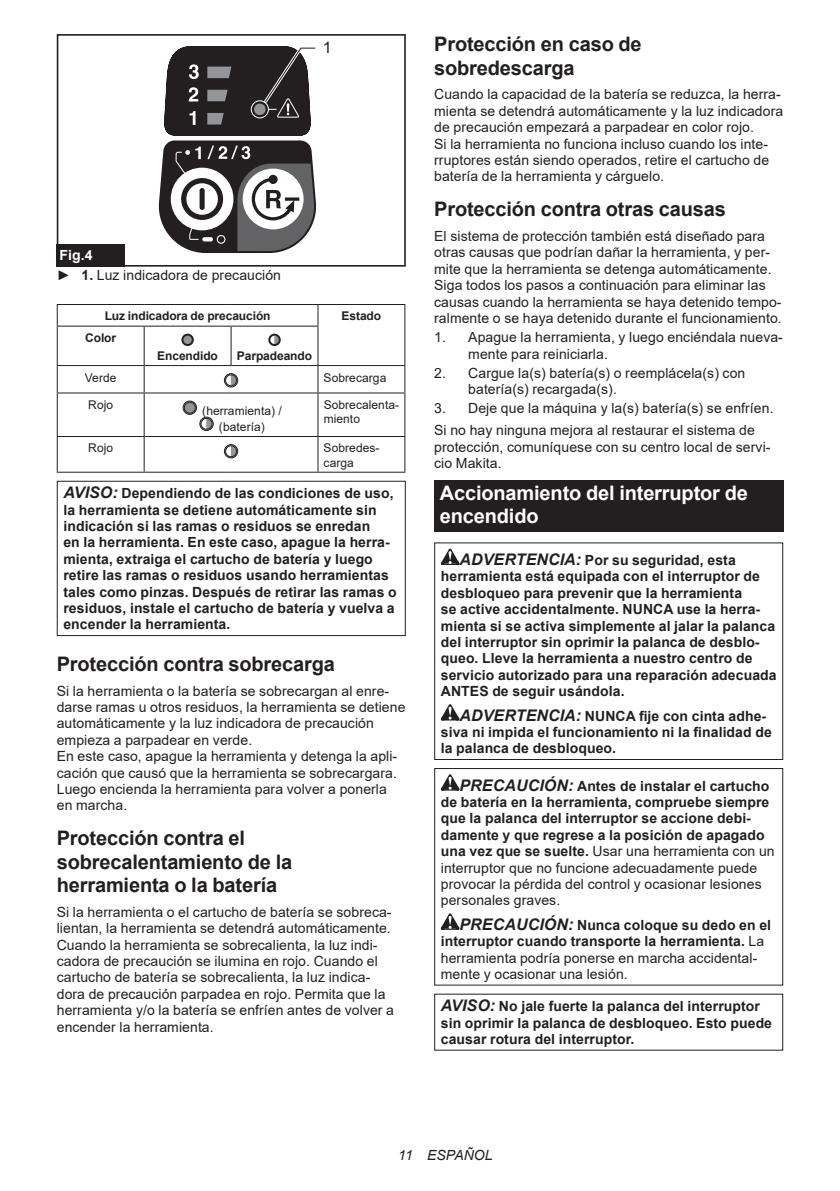
<style>
.page{position:relative;width:840px;height:1191px;background:#fff}
.page>*{position:absolute;margin:0;border:0;box-sizing:border-box;transform-origin:0 0}
.t1{font:700 20px/23.4px "Arial";letter-spacing:-.01em;color:#231f20}
.t2{font:700 20px/23.4px "Arial";letter-spacing:-.01em;color:#fff}
.t3{font:16px "Arial";color:#231f20}
.t4{font:14px/16.4px "Arial";letter-spacing:.005em;color:#231f20}
.t5{font:700 14px/16.4px "Arial";letter-spacing:.005em;color:#231f20}
.t6{font:italic 14px "Arial";letter-spacing:.005em;color:#231f20}
.t7{font:12px/14px "Arial";letter-spacing:.005em;color:#231f20}
.t8{font:700 12px "Arial";letter-spacing:-.01em;color:#231f20}
.s1{font-weight:700;color:#fff}
.s2{font-weight:700}
.s3{font-style:italic;font-size:16px}
.s4{font-weight:400}
.s5{font-weight:700;font-style:italic;font-size:16px}
</style>
<div class="page">
<div style="left:57px;top:34px;width:348px;height:233px;border:2px solid #231f20"></div>
<svg style="left:158px;top:46px;width:159px;height:207px"></svg>
<div style="left:57px;top:244px;width:68px;height:23px;background:#231f20"></div>
<hr style="left:57px;top:304px;width:87px;height:1px;background:#231f20">
<svg style="left:57px;top:305px;width:1px;height:21px"></svg>
<hr style="left:144px;top:304px;width:87px;height:1px;background:#231f20">
<hr style="left:231px;top:304px;width:87px;height:1px;background:#231f20">
<hr style="left:318px;top:304px;width:87px;height:1px;background:#231f20">
<svg style="left:317px;top:305px;width:1px;height:21px"></svg>
<svg style="left:404px;top:305px;width:1px;height:21px"></svg>
<hr style="left:57px;top:326px;width:87px;height:1px;background:#231f20">
<hr style="left:57px;top:327px;width:1px;height:38px;background:#231f20">
<hr style="left:144px;top:326px;width:87px;height:1px;background:#231f20">
<hr style="left:144px;top:327px;width:1px;height:38px;background:#231f20">
<hr style="left:231px;top:326px;width:87px;height:1px;background:#231f20">
<hr style="left:230px;top:327px;width:1px;height:38px;background:#231f20">
<hr style="left:317px;top:327px;width:1px;height:38px;background:#231f20">
<hr style="left:404px;top:326px;width:1px;height:39px;background:#231f20">
<hr style="left:57px;top:365px;width:87px;height:1px;background:#231f20">
<svg style="left:57px;top:366px;width:1px;height:26px"></svg>
<hr style="left:144px;top:365px;width:87px;height:1px;background:#231f20">
<svg style="left:144px;top:366px;width:1px;height:26px"></svg>
<hr style="left:231px;top:365px;width:87px;height:1px;background:#231f20">
<hr style="left:318px;top:365px;width:87px;height:1px;background:#231f20">
<svg style="left:317px;top:366px;width:1px;height:26px"></svg>
<svg style="left:404px;top:366px;width:1px;height:26px"></svg>
<hr style="left:57px;top:392px;width:87px;height:1px;background:#231f20">
<hr style="left:57px;top:393px;width:1px;height:43px;background:#231f20">
<hr style="left:144px;top:392px;width:87px;height:1px;background:#231f20">
<hr style="left:144px;top:393px;width:1px;height:43px;background:#231f20">
<hr style="left:231px;top:392px;width:87px;height:1px;background:#231f20">
<hr style="left:318px;top:392px;width:87px;height:1px;background:#231f20">
<hr style="left:317px;top:393px;width:1px;height:43px;background:#231f20">
<hr style="left:404px;top:393px;width:1px;height:43px;background:#231f20">
<hr style="left:57px;top:436px;width:87px;height:1px;background:#231f20">
<hr style="left:57px;top:437px;width:1px;height:35px;background:#231f20">
<hr style="left:144px;top:436px;width:87px;height:1px;background:#231f20">
<hr style="left:144px;top:437px;width:1px;height:35px;background:#231f20">
<hr style="left:231px;top:436px;width:87px;height:1px;background:#231f20">
<hr style="left:318px;top:436px;width:87px;height:1px;background:#231f20">
<hr style="left:317px;top:437px;width:1px;height:35px;background:#231f20">
<hr style="left:404px;top:437px;width:1px;height:35px;background:#231f20">
<hr style="left:57px;top:472px;width:87px;height:1px;background:#231f20">
<hr style="left:144px;top:472px;width:87px;height:1px;background:#231f20">
<hr style="left:231px;top:472px;width:87px;height:1px;background:#231f20">
<hr style="left:318px;top:472px;width:87px;height:1px;background:#231f20">
<svg style="left:181px;top:334px;width:13px;height:12px"></svg>
<svg style="left:268px;top:334px;width:13px;height:12px"></svg>
<svg style="left:223px;top:373px;width:15px;height:14px"></svg>
<svg style="left:182px;top:401px;width:32px;height:30px"></svg>
<svg style="left:223px;top:444px;width:15px;height:14px"></svg>
<div style="left:57px;top:481px;width:348px;height:155px;border:1px solid #231f20"></div>
<div style="left:434px;top:479px;width:348px;height:52px;background:#231f20"></div>
<svg style="left:440px;top:548px;width:19px;height:17px"></svg>
<svg style="left:440px;top:704px;width:19px;height:16px"></svg>
<div style="left:434px;top:542px;width:348px;height:218px;border:1px solid #231f20"></div>
<svg style="left:440px;top:774px;width:19px;height:16px"></svg>
<svg style="left:440px;top:913px;width:19px;height:16px"></svg>
<div style="left:434px;top:768px;width:348px;height:217px;border:1px solid #231f20"></div>
<p class="t3" style="left:322px;top:37px;width:10px">1</p>
<p class="t4" style="left:57px;top:245px;width:226px;line-height:20.2px"><span class="s1">Fig.4<br></span>► <span class="s2">1.</span> Luz indicadora de precaución</p>
<p class="t8" style="left:105px;top:308px;width:167px">Luz indicadora de precaución</p>
<p class="t8" style="left:341px;top:308px;width:41px">Estado</p>
<p class="t8" style="left:85px;top:329px;width:32px">Color</p>
<p class="t8" style="left:157px;top:347px;width:62px">Encendido</p>
<p class="t8" style="left:237px;top:347px;width:77px">Parpadeando</p>
<p class="t7" style="left:85px;top:370px;width:33px">Verde</p>
<p class="t7" style="left:323px;top:370px;width:64px">Sobrecarga</p>
<p class="t7" style="left:88px;top:398px;width:26px">Rojo</p>
<p class="t7" style="left:202px;top:402px;width:81px;line-height:16px;text-align:center">(herramienta) / (batería)</p>
<p class="t7" style="left:323px;top:398px;width:77px">Sobrecalenta&shy;miento</p>
<p class="t7" style="left:88px;top:441px;width:26px">Rojo</p>
<p class="t7" style="left:323px;top:441px;width:57px">Sobredes&shy;carga</p>
<p class="t5" style="left:63px;top:485px;width:335px"><span class="s3">AVISO:</span> Dependiendo de las condiciones de uso, la herramienta se detiene automáticamente sin indicación si las ramas o residuos se enredan<br>en la herramienta. En este caso, apague la herra&shy;mienta, extraiga el cartucho de batería y luego retire las ramas o residuos usando herramientas tales como pinzas. Después de retirar las ramas o residuos, instale el cartucho de batería y vuelva a encender la herramienta.</p>
<h1 class="t1" style="left:57px;top:652px;width:279px">Protección contra sobrecarga</h1>
<p class="t4" style="left:57px;top:682px;width:350px">Si la herramienta o la batería se sobrecargan al enre&shy;darse ramas u otros residuos, la herramienta se detiene automáticamente y la luz indicadora de precaución empieza a parpadear en verde.<br>En este caso, apague la herramienta y detenga la apli&shy;cación que causó que la herramienta se sobrecargara.<br>Luego encienda la herramienta para volver a ponerla en marcha.</p>
<h1 class="t1" style="left:57px;top:826px;width:237px">Protección contra el sobrecalentamiento de la herramienta o la batería</h1>
<p class="t4" style="left:57px;top:903px;width:338px">Si la herramienta o el cartucho de batería se sobreca&shy;lientan, la herramienta se detendrá automáticamente.<br>Cuando la herramienta se sobrecalienta, la luz indi&shy;cadora de precaución se ilumina en rojo. Cuando el cartucho de batería se sobrecalienta, la luz indica&shy;dora de precaución parpadea en rojo. Permita que la herramienta y/o la batería se enfríen antes de volver a encender la herramienta.</p>
<h1 class="t1" style="left:434px;top:33px;width:209px">Protección en caso de sobredescarga</h1>
<p class="t4" style="left:434px;top:86px;width:350px">Cuando la capacidad de la batería se reduzca, la herra&shy;mienta se detendrá automáticamente y la luz indicadora de precaución empezará a parpadear en color rojo.<br>Si la herramienta no funciona incluso cuando los inte&shy;rruptores están siendo operados, retire el cartucho de batería de la herramienta y cárguelo.</p>
<h1 class="t1" style="left:434px;top:198px;width:293px">Protección contra otras causas</h1>
<p class="t4" style="left:434px;top:228px;width:349px">El sistema de protección también está diseñado para otras causas que podrían dañar la herramienta, y per&shy;mite que la herramienta se detenga automáticamente.<br>Siga todos los pasos a continuación para eliminar las causas cuando la herramienta se haya detenido tempo&shy;ralmente o se haya detenido durante el funcionamiento.</p>
<p class="t4" style="left:468px;top:329px;width:316px;text-indent:-34px">1. Apague la herramienta, y luego enciéndala nueva&shy;mente para reiniciarla.</p>
<p class="t4" style="left:468px;top:364px;width:278px;text-indent:-34px">2. Cargue la(s) batería(s) o reemplácela(s) con batería(s) recargada(s).</p>
<p class="t4" style="left:434px;top:397px;width:341px;line-height:22px">3. Deje que la máquina y la(s) batería(s) se enfríen.<br>Si no hay ninguna mejora al restaurar el sistema de</p>
<p class="t4" style="left:434px;top:438px;width:337px">protección, comuníquese con su centro local de servi&shy;cio Makita.</p>
<h1 class="t2" style="left:439px;top:481px;width:309px">Accionamiento del interruptor de encendido</h1>
<p class="t5" style="left:440px;top:552px;width:337px;text-indent:19px"><span class="s3">ADVERTENCIA:</span> Por su seguridad, esta herramienta está equipada con el interruptor de desbloqueo para prevenir que la herramienta<br>se active accidentalmente. NUNCA use la herra&shy;mienta si se activa simplemente al jalar la palanca del interruptor sin oprimir la palanca de desblo&shy;queo. Lleve la herramienta a nuestro centro de servicio autorizado para una reparación adecuada ANTES de seguir usándola.</p>
<p class="t5" style="left:440px;top:707px;width:332px;text-indent:19px"><span class="s3">ADVERTENCIA:</span> NUNCA fije con cinta adhe&shy;siva ni impida el funcionamiento ni la finalidad de la palanca de desbloqueo.</p>
<p class="t5" style="left:440px;top:777px;width:335px;text-indent:19px"><span class="s3">PRECAUCIÓN:</span> Antes de instalar el cartucho de batería en la herramienta, compruebe siempre que la palanca del interruptor se accione debi&shy;damente y que regrese a la posición de apagado una vez que se suelte. <span class="s4">Usar una herramienta con un interruptor que no funcione adecuadamente puede provocar la pérdida del control y ocasionar lesiones personales graves.</span></p>
<p class="t4" style="left:440px;top:916px;width:331px;text-indent:19px"><span class="s5">PRECAUCIÓN:</span> <span class="s2">Nunca coloque su dedo en el interruptor cuando transporte la herramienta.</span> La herramienta podría ponerse en marcha accidental&shy;mente y ocasionar una lesión.</p>
<p class="t5" style="left:440px;top:998px;width:332px"><span class="s3">AVISO:</span> No jale fuerte la palanca del interruptor sin oprimir la palanca de desbloqueo. Esto puede causar rotura del interruptor.</p>
<p class="t6" style="left:398px;top:1146px;width:96px">11 ESPAÑOL</p>
</div>
